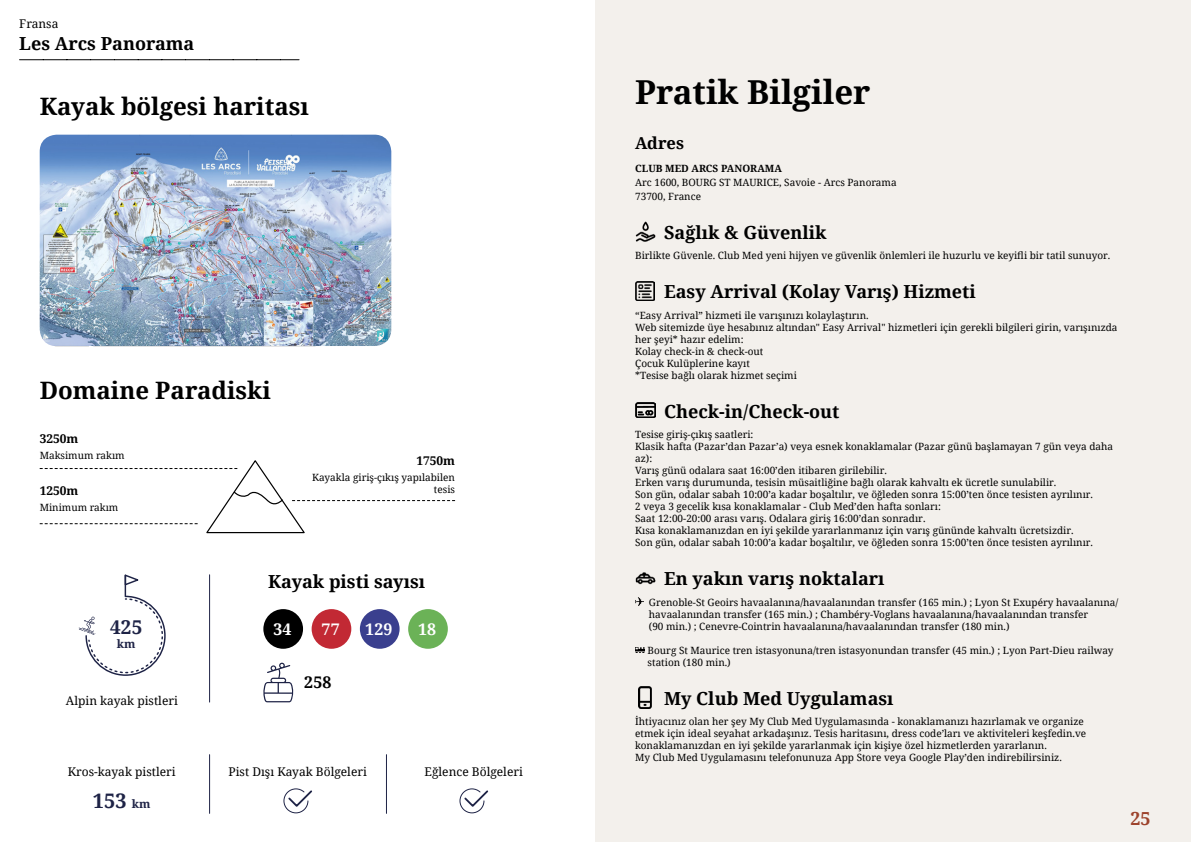
<style>
.page{position:relative;width:1191px;height:842px;background:#fff}
.page>*{position:absolute;margin:0;border:0;box-sizing:border-box;transform-origin:0 0}
.t1{font:700 33px "Noto Serif";color:#000}
.t2{font:700 24px "Noto Serif";color:#000}
.t3{font:700 20px "Noto Serif";color:#1e2346}
.t4{font:700 19px "Noto Serif";color:#1e2346}
.t5{font:700 18px "Noto Serif";color:#000}
.t6{font:700 18px "Noto Serif";color:#9d432c}
.t7{font:700 16.5px "Noto Serif";color:#000}
.t8{font:700 16px "Noto Serif";letter-spacing:.01em;color:#fff}
.t9{font:700 16px "Noto Serif";color:#000}
.t10{font:12px "Noto Serif";color:#000}
.t11{font:700 12px "Noto Serif";color:#000}
.t12{font:700 11.5px "Noto Serif";color:#1e2346}
.t13{font:10px/12px "Noto Serif";color:#000}
.t14{font:700 10px "Noto Serif";color:#000}
.s1{font-size:11.5px}
</style>
<div class="page">
<div style="left:595px;top:0;width:596px;height:842px;background:#f3f0ec"></div>
<img style="left:40px;top:135px;width:351px;height:211px">
<svg style="left:20px;top:59px;width:279px;height:1px"></svg>
<svg style="left:40px;top:460px;width:415px;height:74px"></svg>
<div style="left:263px;top:609px;width:40px;height:40px;background:#000;border-radius:50%"></div>
<div style="left:312px;top:609px;width:39px;height:40px;background:#c22934;border-radius:50%"></div>
<div style="left:360px;top:609px;width:39px;height:40px;background:#3a3f8e;border-radius:50%"></div>
<div style="left:408px;top:609px;width:40px;height:40px;background:#6bb257;border-radius:50%"></div>
<svg style="left:79px;top:574px;width:86px;height:101px"></svg>
<svg style="left:263px;top:663px;width:30px;height:39px"></svg>
<svg style="left:283px;top:788px;width:29px;height:26px"></svg>
<svg style="left:459px;top:788px;width:29px;height:26px"></svg>
<hr style="left:209px;top:755px;width:1px;height:58px;background:#1e2346">
<hr style="left:209px;top:575px;width:1px;height:127px;background:#1e2346">
<hr style="left:386px;top:755px;width:1px;height:58px;background:#1e2346">
<img style="left:635px;top:221px;width:20px;height:21px">
<img style="left:636px;top:281px;width:18px;height:20px">
<img style="left:635px;top:403px;width:20px;height:15px">
<img style="left:635px;top:572px;width:20px;height:13px">
<svg style="left:635px;top:597px;width:8px;height:9px"></svg>
<svg style="left:635px;top:647px;width:10px;height:6px"></svg>
<img style="left:638px;top:687px;width:14px;height:21px">
<p class="t10" style="left:19px;top:16px;width:41px">Fransa</p>
<h3 class="t5" style="left:19px;top:31px;width:177px">Les Arcs Panorama</h3>
<h2 class="t2" style="left:40px;top:89px;width:271px">Kayak bölgesi haritası</h2>
<h2 class="t2" style="left:40px;top:373px;width:233px">Domaine Paradiski</h2>
<p class="t11" style="left:40px;top:430px;width:40px">3250m</p>
<p class="t13" style="left:40px;top:449px;width:87px">Maksimum rakım</p>
<p class="t11" style="left:40px;top:482px;width:40px">1250m</p>
<p class="t13" style="left:40px;top:501px;width:80px">Minimum rakım</p>
<p class="t11" style="left:416px;top:452px;width:40px">1750m</p>
<p class="t13" style="left:312px;top:471px;width:144px;text-align:right">Kayakla giriş-çıkış yapılabilen tesis</p>
<h3 class="t5" style="left:268px;top:569px;width:159px">Kayak pisti sayısı</h3>
<h3 class="t4" style="left:110px;top:613px;width:34px">425</h3>
<h3 class="t8" style="left:273px;top:618px;width:20px">34</h3>
<h3 class="t8" style="left:321px;top:618px;width:20px">77</h3>
<h3 class="t8" style="left:365px;top:618px;width:29px">129</h3>
<h3 class="t8" style="left:418px;top:618px;width:20px">18</h3>
<p class="t12" style="left:117px;top:636px;width:20px">km</p>
<p class="t10" style="left:66px;top:693px;width:113px">Alpin kayak pistleri</p>
<p class="t10" style="left:68px;top:763px;width:109px">Kros-kayak pistleri</p>
<h3 class="t3" style="left:93px;top:786px;width:59px">153 <span class="s1">km</span></h3>
<h3 class="t9" style="left:304px;top:671px;width:29px">258</h3>
<p class="t10" style="left:228px;top:763px;width:140px">Pist Dışı Kayak Bölgeleri</p>
<p class="t10" style="left:424px;top:763px;width:100px">Eğlence Bölgeleri</p>
<h1 class="t1" style="left:635px;top:69px;width:237px">Pratik Bilgiler</h1>
<h3 class="t7" style="left:635px;top:131px;width:50px">Adres</h3>
<p class="t14" style="left:635px;top:161px;width:148px">CLUB MED ARCS PANORAMA</p>
<p class="t13" style="left:635px;top:175px;width:263px;line-height:14px">Arc 1600, BOURG ST MAURICE, Savoie - Arcs Panorama<br>73700, France</p>
<h3 class="t5" style="left:664px;top:219px;width:164px">Sağlık &amp; Güvenlik</h3>
<p class="t13" style="left:635px;top:249px;width:476px">Birlikte Güvenle. Club Med yeni hijyen ve güvenlik önlemleri ile huzurlu ve keyifli bir tatil sunuyor.</p>
<h3 class="t5" style="left:664px;top:279px;width:313px">Easy Arrival (Kolay Varış) Hizmeti</h3>
<p class="t13" style="left:635px;top:309px;width:484px">“Easy Arrival” hizmeti ile varışınızı kolaylaştırın.<br>Web sitemizde üye hesabınız altından" Easy Arrival" hizmetleri için gerekli bilgileri girin, varışınızda her şeyi* hazır edelim:<br>Kolay check-in &amp; check-out<br>Çocuk Kulüplerine kayıt<br>*Tesise bağlı olarak hizmet seçimi</p>
<h3 class="t5" style="left:664px;top:398px;width:177px">Check-in/Check-out</h3>
<p class="t13" style="left:635px;top:428px;width:479px">Tesise giriş-çıkış saatleri:<br>Klasik hafta (Pazar’dan Pazar’a) veya esnek konaklamalar (Pazar günü başlamayan 7 gün veya daha az):<br>Varış günü odalara saat 16:00’den itibaren girilebilir.<br>Erken varış durumunda, tesisin müsaitliğine bağlı olarak kahvaltı ek ücretle sunulabilir.<br>Son gün, odalar sabah 10:00’a kadar boşaltılır, ve öğleden sonra 15:00’ten önce tesisten ayrılınır.<br>2 veya 3 gecelik kısa konaklamalar - Club Med’den hafta sonları:<br>Saat 12:00-20:00 arası varış. Odalara giriş 16:00’dan sonradır.<br>Kısa konaklamanızdan en iyi şekilde yararlanmanız için varış gününde kahvaltı ücretsizdir.<br>Son gün, odalar sabah 10:00’a kadar boşaltılır, ve öğleden sonra 15:00’ten önce tesisten ayrılınır.</p>
<h3 class="t5" style="left:664px;top:566px;width:222px">En yakın varış noktaları</h3>
<p class="t13" style="left:649px;top:596px;width:471px">Grenoble-St Geoirs havaalanına/havaalanından transfer (165 min.) ; Lyon St Exupéry havaalanına/ havaalanından transfer (165 min.) ; Chambéry-Voglans havaalanına/havaalanından transfer<br>(90 min.) ; Cenevre-Cointrin havaalanına/havaalanından transfer (180 min.)</p>
<p class="t13" style="left:647px;top:644px;width:467px">Bourg St Maurice tren istasyonuna/tren istasyonundan transfer (45 min.) ; Lyon Part-Dieu railway station (180 min.)</p>
<h3 class="t5" style="left:664px;top:685px;width:231px">My Club Med Uygulaması</h3>
<p class="t13" style="left:635px;top:715px;width:452px">İhtiyacınız olan her şey My Club Med Uygulamasında - konaklamanızı hazırlamak ve organize etmek için ideal seyahat arkadaşınız. Tesis haritasını, dress code’ları ve aktiviteleri keşfedin.ve konaklamanızdan en iyi şekilde yararlanmak için kişiye özel hizmetlerden yararlanın.<br>My Club Med Uygulamasını telefonunuza App Store veya Google Play’den indirebilirsiniz.</p>
<h3 class="t6" style="left:1130px;top:806px;width:22px">25</h3>
</div>
